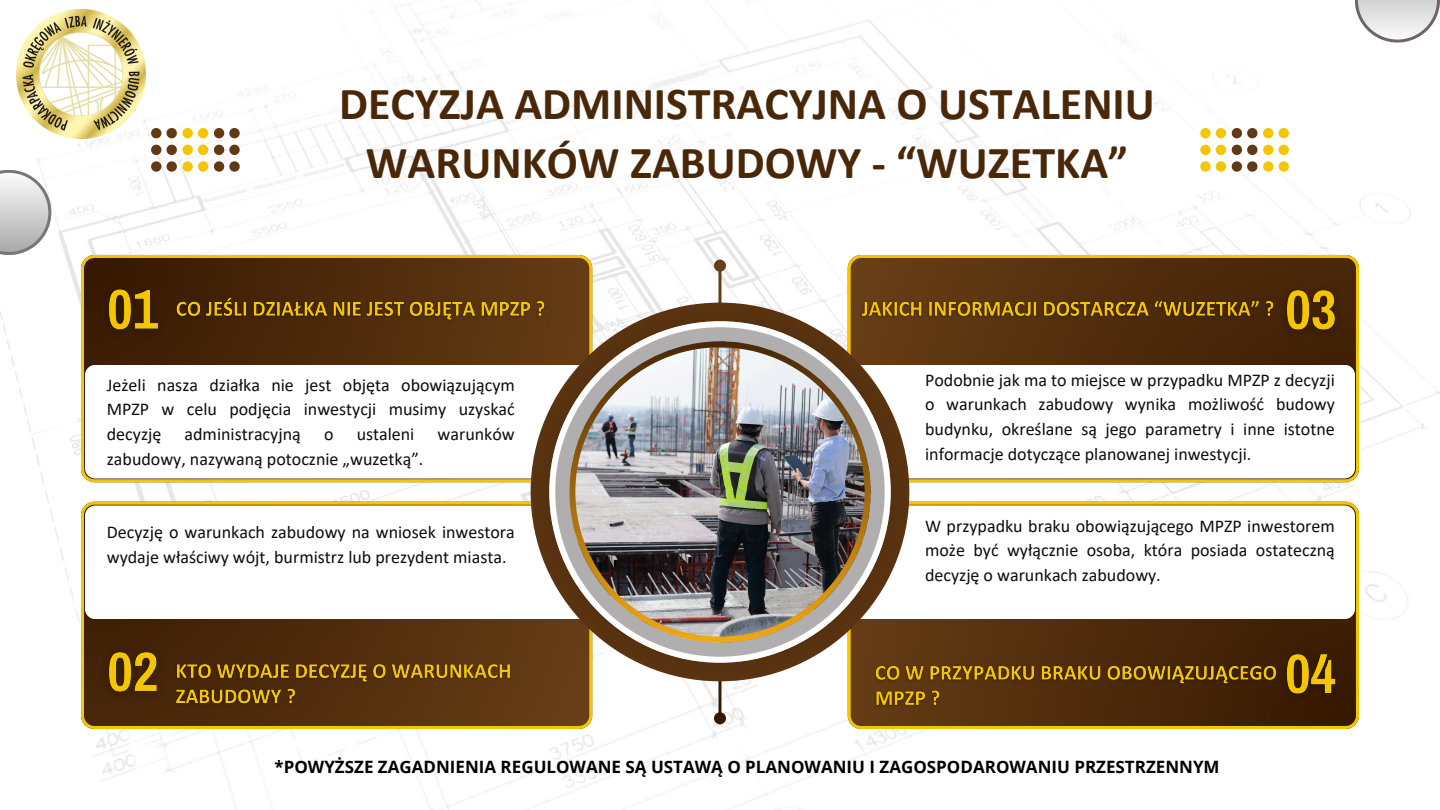
<style>
.page{position:relative;width:1440px;height:810px;background:#fff}
.page>*{position:absolute;margin:0;border:0;box-sizing:border-box;transform-origin:0 0}
.t1{font:700 46px/59.2px "Calibri";color:#492709;text-align:center}
.t2{font:18px/24.8px "Calibri";color:#0d0d0d;text-align:justify}
.t3{font:700 17px "Open Sans";color:#000}
</style>
<div class="page">
<img style="left:0;top:0;width:1440px;height:810px">
<svg style="left:81px;top:255px;width:511px;height:227px;background:#5e390b"></svg>
<svg style="left:81px;top:502px;width:511px;height:227px;background:#66400f"></svg>
<div style="left:85px;top:365px;width:503px;height:114px;background:#fff;border-radius:10px"></div>
<div style="left:85px;top:506px;width:503px;height:113px;background:#fff;border-radius:10px"></div>
<svg style="left:848px;top:502px;width:511px;height:227px;background:#613d0b"></svg>
<svg style="left:848px;top:255px;width:511px;height:227px;background:#633e0e"></svg>
<div style="left:852px;top:505px;width:503px;height:114px;background:#fff;border-radius:10px"></div>
<div style="left:852px;top:365px;width:503px;height:113px;background:#fff;border-radius:10px"></div>
<hr style="left:718px;top:271px;width:3px;height:442px;background:#fff">
<div style="left:715px;top:714px;width:9px;height:9px;background:#351801;border-radius:50%"></div>
<div style="left:714px;top:712px;width:12px;height:12px;border:3px solid #fff;border-radius:50%"></div>
<div style="left:715px;top:261px;width:9px;height:9px;background:#683f17;border-radius:50%"></div>
<div style="left:714px;top:260px;width:12px;height:12px;border:3px solid #fff;border-radius:50%"></div>
<div style="left:531px;top:303px;width:378px;height:378px;background:#593310;border-radius:50%"></div>
<svg style="left:549px;top:321px;width:342px;height:342px"></svg>
<img style="left:569px;top:341px;width:302px;height:302px">
<svg style="left:167px;top:128px;width:10px;height:10px"></svg>
<svg style="left:167px;top:145px;width:10px;height:10px"></svg>
<svg style="left:167px;top:161px;width:10px;height:11px"></svg>
<svg style="left:151px;top:128px;width:10px;height:10px"></svg>
<svg style="left:151px;top:145px;width:10px;height:10px"></svg>
<svg style="left:151px;top:161px;width:10px;height:11px"></svg>
<svg style="left:1201px;top:128px;width:25px;height:10px"></svg>
<svg style="left:1201px;top:145px;width:25px;height:10px"></svg>
<svg style="left:1201px;top:161px;width:25px;height:11px"></svg>
<svg style="left:183px;top:128px;width:25px;height:10px"></svg>
<svg style="left:183px;top:145px;width:25px;height:10px"></svg>
<svg style="left:183px;top:161px;width:25px;height:11px"></svg>
<svg style="left:1232px;top:128px;width:25px;height:10px"></svg>
<svg style="left:1232px;top:145px;width:25px;height:10px"></svg>
<svg style="left:1232px;top:161px;width:25px;height:11px"></svg>
<svg style="left:214px;top:128px;width:26px;height:10px"></svg>
<svg style="left:214px;top:145px;width:26px;height:10px"></svg>
<svg style="left:214px;top:161px;width:26px;height:11px"></svg>
<svg style="left:1279px;top:128px;width:10px;height:10px"></svg>
<svg style="left:1279px;top:145px;width:10px;height:10px"></svg>
<svg style="left:1279px;top:161px;width:10px;height:11px"></svg>
<svg style="left:1263px;top:128px;width:10px;height:10px"></svg>
<svg style="left:1263px;top:145px;width:10px;height:10px"></svg>
<svg style="left:1263px;top:161px;width:10px;height:11px"></svg>
<svg style="left:1355px;top:42px;width:85px;height:1px"></svg>
<svg style="left:1355px;top:0;width:85px;height:42px"></svg>
<svg style="left:0;top:170px;width:51px;height:85px"></svg>
<img style="left:17px;top:9px;width:129px;height:129px">
<img style="left:95px;top:277px;width:78px;height:68px">
<img style="left:171px;top:293px;width:380px;height:33px">
<img style="left:95px;top:639px;width:76px;height:69px">
<img style="left:1273px;top:642px;width:77px;height:68px">
<img style="left:1273px;top:277px;width:76px;height:68px">
<img style="left:171px;top:660px;width:345px;height:50px">
<img style="left:857px;top:296px;width:423px;height:28px">
<img style="left:870px;top:662px;width:411px;height:51px">
<p class="t1" style="left:339px;top:78px;width:817px">DECYZJA ADMINISTRACYJNA O USTALENIU<br>WARUNKÓW ZABUDOWY - “WUZETKA”</p>
<p class="t2" style="left:107px;top:374px;width:409px">Jeżeli nasza działka nie jest objęta obowiązującym MPZP w celu podjęcia inwestycji musimy uzyskać decyzję</p>
<p class="t2" style="left:185px;top:423px;width:118px">administracyjną</p>
<p class="t2" style="left:324px;top:423px;width:11px">o</p>
<p class="t2" style="left:357px;top:423px;width:59px">ustaleni</p>
<p class="t2" style="left:438px;top:423px;width:79px">warunków</p>
<p class="t2" style="left:107px;top:448px;width:318px">zabudowy, nazywaną potocznie „wuzetką”.</p>
<p class="t2" style="left:107px;top:521px;width:409px">Decyzję o warunkach zabudowy na wniosek inwestora wydaje właściwy wójt, burmistrz lub prezydent miasta.</p>
<p class="t2" style="left:925px;top:369px;width:411px">Podobnie jak ma to miejsce w przypadku MPZP z decyzji o warunkach zabudowy wynika możliwość budowy budynku, określane są jego parametry i inne istotne informacje dotyczące planowanej inwestycji.</p>
<h1 class="t2" style="left:925px;top:515px;width:411px">W przypadku braku obowiązującego MPZP inwestorem może być wyłącznie osoba, która posiada ostateczną decyzję o warunkach zabudowy.</h1>
<p class="t3" style="left:275px;top:754px;width:947px">*POWYŻSZE ZAGADNIENIA REGULOWANE SĄ USTAWĄ O PLANOWANIU I ZAGOSPODAROWANIU PRZESTRZENNYM</p>
</div>
